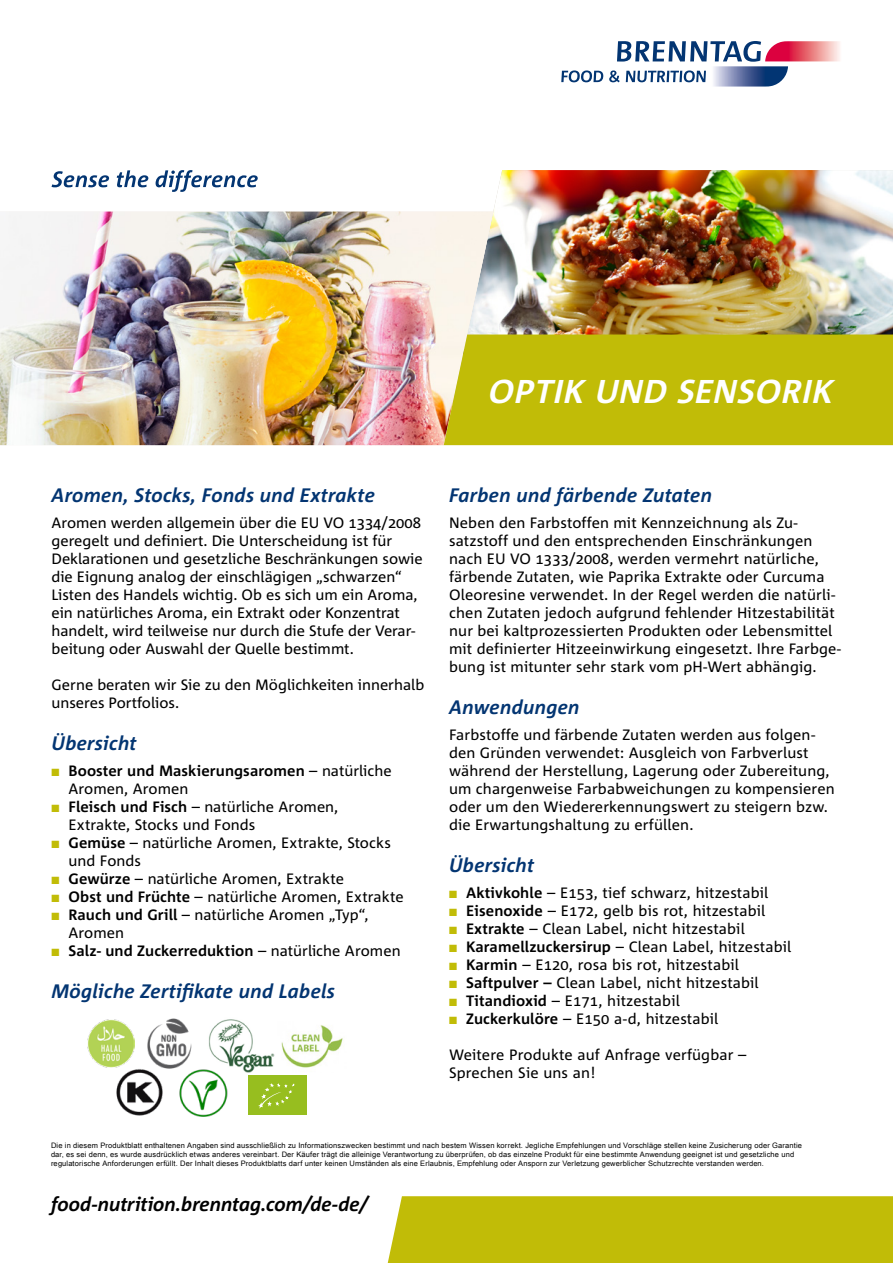
<style>
.page{position:relative;width:893px;height:1263px;background:#fff}
.page>*{position:absolute;margin:0;border:0;box-sizing:border-box;transform-origin:0 0}
.t1{font:italic 700 33px "Corpid E1 s";color:#fff}
.t2{font:italic 700 19.5px "Corpid E1 s";letter-spacing:.01em;color:#033572}
.t3{font:italic 700 19.5px "Corpid E1 s";letter-spacing:-.005em;color:#000}
.t4{font:15px/18px "Corpid E1 s";letter-spacing:.01em;color:#000}
.t5{font:700 15px/18px "Corpid E1 s";letter-spacing:.005em;color:#000}
.t6{font:7.5px/9px "Arial Unicode MS";letter-spacing:.02em;color:#000}
.s1{color:#c1bc07}
.s2{font-weight:400}
.s3{font-weight:700}
</style>
<div class="page">
<img style="left:463px;top:170px;width:430px;height:164px">
<img style="left:0;top:212px;width:493px;height:233px">
<svg style="left:561px;top:41px;width:279px;height:46px"></svg>
<div style="left:388px;top:1196px;width:505px;height:67px;background:#c1bc07"></div>
<div style="left:444px;top:334px;width:449px;height:111px;background:#c1bc07"></div>
<svg style="left:51px;top:170px;width:207px;height:22px"></svg>
<img style="left:208px;top:1019px;width:67px;height:53px">
<img style="left:147px;top:1018px;width:45px;height:51px">
<img style="left:87px;top:1019px;width:48px;height:48px">
<img style="left:114px;top:1060px;width:57px;height:56px">
<img style="left:176px;top:1063px;width:55px;height:54px">
<div style="left:248px;top:1075px;width:58px;height:39px;background:#97be1f"></div>
<svg style="left:258px;top:1083px;width:37px;height:26px"></svg>
<img style="left:281px;top:1025px;width:62px;height:43px">
<h1 class="t1" style="left:487px;top:370px;width:355px">OPTIK UND SENSORIK</h1>
<h2 class="t2" style="left:51px;top:483px;width:325px">Aromen, Stocks, Fonds und Extrakte</h2>
<p class="t4" style="left:51px;top:514px;width:373px">Aromen werden allgemein über die EU VO 1334/2008 geregelt und definiert. Die Unterscheidung ist für Deklarationen und gesetzliche Beschränkungen sowie die Eignung analog der einschlägigen „schwarzen“ Listen des Handels wichtig. Ob es sich um ein Aroma, ein natürliches Aroma, ein Extrakt oder Konzentrat handelt, wird teilweise nur durch die Stufe der Verar&shy;beitung oder Auswahl der Quelle bestimmt.</p>
<p class="t4" style="left:51px;top:676px;width:374px">Gerne beraten wir Sie zu den Möglichkeiten innerhalb unseres Portfolios.</p>
<h2 class="t2" style="left:51px;top:731px;width:87px">Übersicht</h2>
<p class="t5" style="left:68px;top:762px;width:325px;text-indent:-17px"><span class="s1">■</span> Booster und Maskierungsaromen <span class="s2">– natürliche<br>Aromen, Aromen</span></p>
<p class="t4" style="left:68px;top:798px;width:271px;text-indent:-17px"><span class="s1">■</span> <span class="s3">Fleisch und Fisch</span> – natürliche Aromen,<br>Extrakte, Stocks und Fonds</p>
<p class="t4" style="left:68px;top:834px;width:324px;text-indent:-17px"><span class="s1">■</span> <span class="s3">Gemüse</span> – natürliche Aromen, Extrakte, Stocks und Fonds</p>
<p class="t4" style="left:51px;top:870px;width:294px"><span class="s1">■</span> <span class="s3">Gewürze</span> – natürliche Aromen, Extrakte</p>
<p class="t4" style="left:51px;top:888px;width:354px"><span class="s1">■</span> <span class="s3">Obst und Früchte</span> – natürliche Aromen, Extrakte</p>
<p class="t4" style="left:68px;top:906px;width:302px;text-indent:-17px"><span class="s1">■</span> <span class="s3">Rauch und Grill</span> – natürliche Aromen „Typ“,<br>Aromen</p>
<p class="t5" style="left:51px;top:942px;width:351px"><span class="s1">■</span> Salz- und Zuckerreduktion <span class="s2">– natürliche Aromen</span></p>
<h2 class="t2" style="left:51px;top:979px;width:285px">Mögliche Zertifikate und Labels</h2>
<h2 class="t2" style="left:449px;top:483px;width:265px">Farben und färbende Zutaten</h2>
<p class="t4" style="left:449px;top:514px;width:393px">Neben den Farbstoffen mit Kennzeichnung als Zu&shy;satzstoff und den entsprechenden Einschränkungen nach EU VO 1333/2008, werden vermehrt natürliche, färbende Zutaten, wie Paprika Extrakte oder Curcuma Oleoresine verwendet. In der Regel werden die natürli&shy;chen Zutaten jedoch aufgrund fehlender Hitzestabilität nur bei kaltprozessierten Produkten oder Lebensmittel mit definierter Hitzeeinwirkung eingesetzt. Ihre Farbge&shy;bung ist mitunter sehr stark vom pH-Wert abhängig.</p>
<h2 class="t2" style="left:449px;top:695px;width:132px">Anwendungen</h2>
<p class="t4" style="left:449px;top:726px;width:387px">Farbstoffe und färbende Zutaten werden aus folgen&shy;den Gründen verwendet: Ausgleich von Farbverlust während der Herstellung, Lagerung oder Zubereitung, um chargenweise Farbabweichungen zu kompensieren oder um den Wiedererkennungswert zu steigern bzw. die Erwartungshaltung zu erfüllen.</p>
<h2 class="t2" style="left:449px;top:853px;width:87px">Übersicht</h2>
<p class="t4" style="left:449px;top:884px;width:321px"><span class="s1">■</span> <span class="s3">Aktivkohle</span> – E153, tief schwarz, hitzestabil</p>
<p class="t4" style="left:449px;top:902px;width:318px"><span class="s1">■</span> <span class="s3">Eisenoxide</span> – E172, gelb bis rot, hitzestabil</p>
<p class="t4" style="left:449px;top:920px;width:297px"><span class="s1">■</span> <span class="s3">Extrakte</span> – Clean Label, nicht hitzestabil</p>
<p class="t4" style="left:449px;top:938px;width:344px"><span class="s1">■</span> <span class="s3">Karamellzuckersirup</span> – Clean Label, hitzestabil</p>
<p class="t4" style="left:449px;top:956px;width:291px"><span class="s1">■</span> <span class="s3">Karmin</span> – E120, rosa bis rot, hitzestabil</p>
<p class="t4" style="left:449px;top:974px;width:311px"><span class="s1">■</span> <span class="s3">Saftpulver –</span> Clean Label, nicht hitzestabil</p>
<p class="t4" style="left:449px;top:992px;width:232px"><span class="s1">■</span> <span class="s3">Titandioxid</span> – E171, hitzestabil</p>
<p class="t4" style="left:449px;top:1010px;width:271px"><span class="s1">■</span> <span class="s3">Zuckerkulöre</span> – E150 a-d, hitzestabil</p>
<p class="t4" style="left:449px;top:1046px;width:299px">Weitere Produkte auf Anfrage verfügbar –<br>Sprechen Sie uns an!</p>
<p class="t6" style="left:51px;top:1140px;width:752px">Die in diesem Produktblatt enthaltenen Angaben sind ausschließlich zu Informationszwecken bestimmt und nach bestem Wissen korrekt. Jegliche Empfehlungen und Vorschläge stellen keine Zusicherung oder Garantie dar, es sei denn, es wurde ausdrücklich etwas anderes vereinbart. Der Käufer trägt die alleinige Verantwortung zu überprüfen, ob das einzelne Produkt für eine bestimmte Anwendung geeignet ist und gesetzliche und regulatorische Anforderungen erfüllt. Der Inhalt dieses Produktblatts darf unter keinen Umständen als eine Erlaubnis, Empfehlung oder Ansporn zur Verletzung gewerblicher Schutzrechte verstanden werden.</p>
<h2 class="t3" style="left:51px;top:1191px;width:319px">food-nutrition.brenntag.com/de-de/</h2>
</div>
